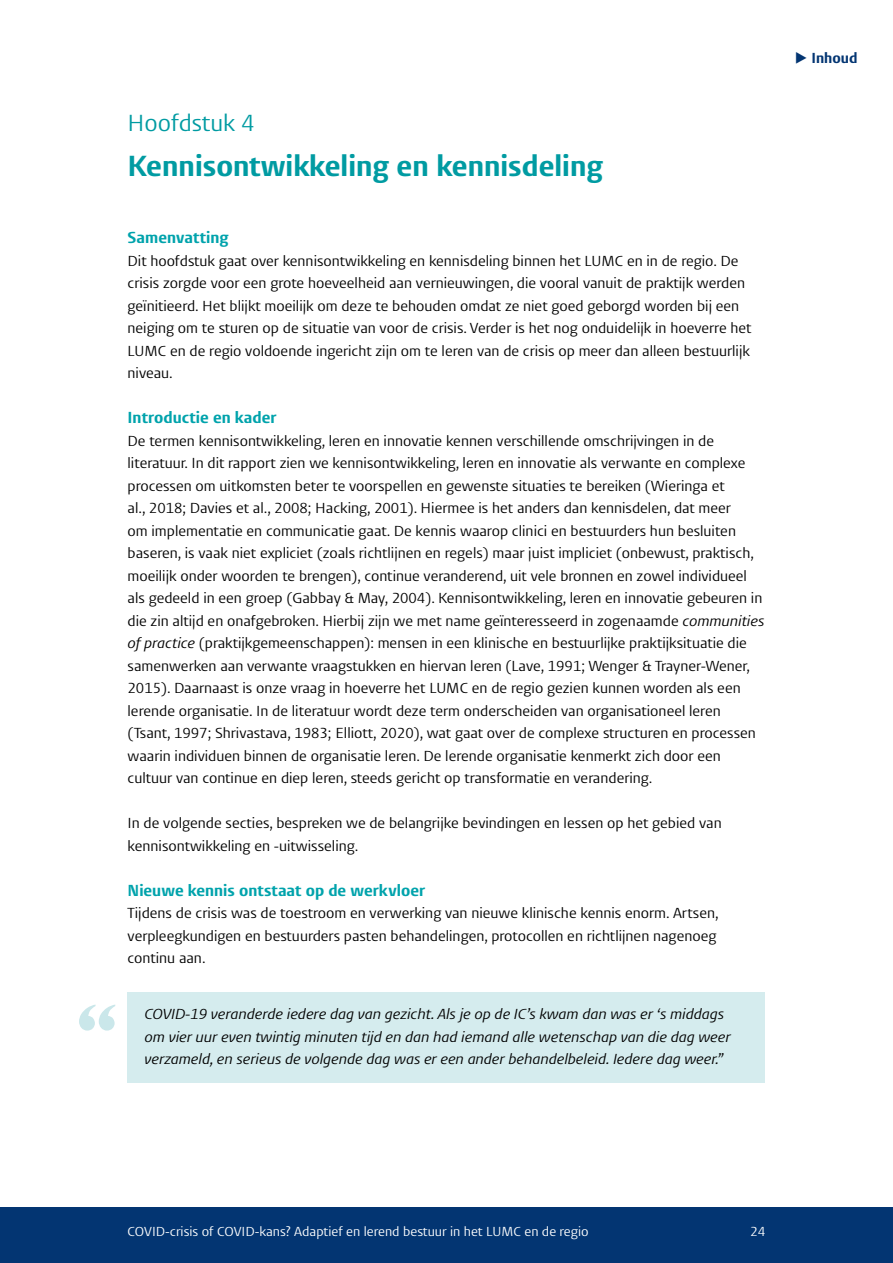
<style>
.page{position:relative;width:893px;height:1263px;background:#fff}
.page>*{position:absolute;margin:0;border:0;box-sizing:border-box;transform-origin:0 0}
.t1{font:700 90px "Perpetua Titling";color:#cae7ea}
.t2{font:300 30px "Vestula";color:#009ba2}
.t3{font:24px "Vestula";color:#009ba2}
.t4{font:300 16.5px "Vestula";color:#00a3ac}
.t5{font:15px/22.5px "Vestula";color:#000}
.t6{font:italic 15px/22.5px "Vestula";color:#000}
.t7{font:300 15px "Vestula";color:#033572}
.t8{font:13.5px "Vestula";color:#fff}
.s1{font-style:italic}
</style>
<div class="page">
<div style="left:0;top:1208px;width:893px;height:55px;background:#033572"></div>
<div style="left:128px;top:992px;width:637px;height:90px;background:#d5ecee"></div>
<h3 class="t3" style="left:128px;top:108px;width:129px">Hoofdstuk 4</h3>
<h2 class="t2" style="left:128px;top:147px;width:477px">Kennisontwikkeling en kennisdeling</h2>
<p class="t4" style="left:128px;top:227px;width:102px">Samenvatting</p>
<p class="t5" style="left:128px;top:249px;width:625px">Dit hoofdstuk gaat over kennisontwikkeling en kennisdeling binnen het LUMC en in de regio. De crisis zorgde voor een grote hoeveelheid aan vernieuwingen, die vooral vanuit de praktijk werden geïnitieerd. Het blijkt moeilijk om deze te behouden omdat ze niet goed geborgd worden bij een neiging om te sturen op de situatie van voor de crisis. Verder is het nog onduidelijk in hoeverre het LUMC en de regio voldoende ingericht zijn om te leren van de crisis op meer dan alleen bestuurlijk niveau.</p>
<p class="t4" style="left:128px;top:407px;width:150px">Introductie en kader</p>
<p class="t5" style="left:128px;top:429px;width:638px">De termen kennisontwikkeling, leren en innovatie kennen verschillende omschrijvingen in de literatuur. In dit rapport zien we kennisontwikkeling, leren en innovatie als verwante en complexe processen om uitkomsten beter te voorspellen en gewenste situaties te bereiken (Wieringa et<br>al., 2018; Davies et al., 2008; Hacking, 2001). Hiermee is het anders dan kennisdelen, dat meer<br>om implementatie en communicatie gaat. De kennis waarop clinici en bestuurders hun besluiten baseren, is vaak niet expliciet (zoals richtlijnen en regels) maar juist impliciet (onbewust, praktisch, moeilijk onder woorden te brengen), continue veranderend, uit vele bronnen en zowel individueel als gedeeld in een groep (Gabbay &amp; May, 2004). Kennisontwikkeling, leren en innovatie gebeuren in die zin altijd en onafgebroken. Hierbij zijn we met name geïnteresseerd in zogenaamde <span class="s1">communities of practice</span> (praktijkgemeenschappen): mensen in een klinische en bestuurlijke praktijksituatie die samenwerken aan verwante vraagstukken en hiervan leren (Lave, 1991; Wenger &amp; Trayner-Wener, 2015). Daarnaast is onze vraag in hoeverre het LUMC en de regio gezien kunnen worden als een lerende organisatie. In de literatuur wordt deze term onderscheiden van organisationeel leren (Tsant, 1997; Shrivastava, 1983; Elliott, 2020), wat gaat over de complexe structuren en processen waarin individuen binnen de organisatie leren. De lerende organisatie kenmerkt zich door een cultuur van continue en diep leren, steeds gericht op transformatie en verandering.</p>
<p class="t5" style="left:128px;top:812px;width:596px">In de volgende secties, bespreken we de belangrijke bevindingen en lessen op het gebied van kennisontwikkeling en -uitwisseling.</p>
<p class="t4" style="left:128px;top:880px;width:299px">Nieuwe kennis ontstaat op de werkvloer</p>
<p class="t5" style="left:128px;top:902px;width:593px">Tijdens de crisis was de toestroom en verwerking van nieuwe klinische kennis enorm. Artsen, verpleegkundigen en bestuurders pasten behandelingen, protocollen en richtlijnen nagenoeg continu aan.</p>
<h1 class="t1" style="left:77px;top:982px;width:43px">“</h1>
<p class="t6" style="left:145px;top:1003px;width:587px">COVID-19 veranderde iedere dag van gezicht. Als je op de IC’s kwam dan was er ‘s middags om vier uur even twintig minuten tijd en dan had iemand alle wetenschap van die dag weer verzameld, en serieus de volgende dag was er een ander behandelbeleid. Iedere dag weer.”</p>
<p class="t7" style="left:811px;top:49px;width:48px">Inhoud</p>
<p class="t8" style="left:128px;top:1223px;width:463px">COVID-crisis of COVID-kans? Adaptief en lerend bestuur in het LUMC en de regio</p>
<p class="t8" style="left:750px;top:1223px;width:17px">24</p>
</div>
